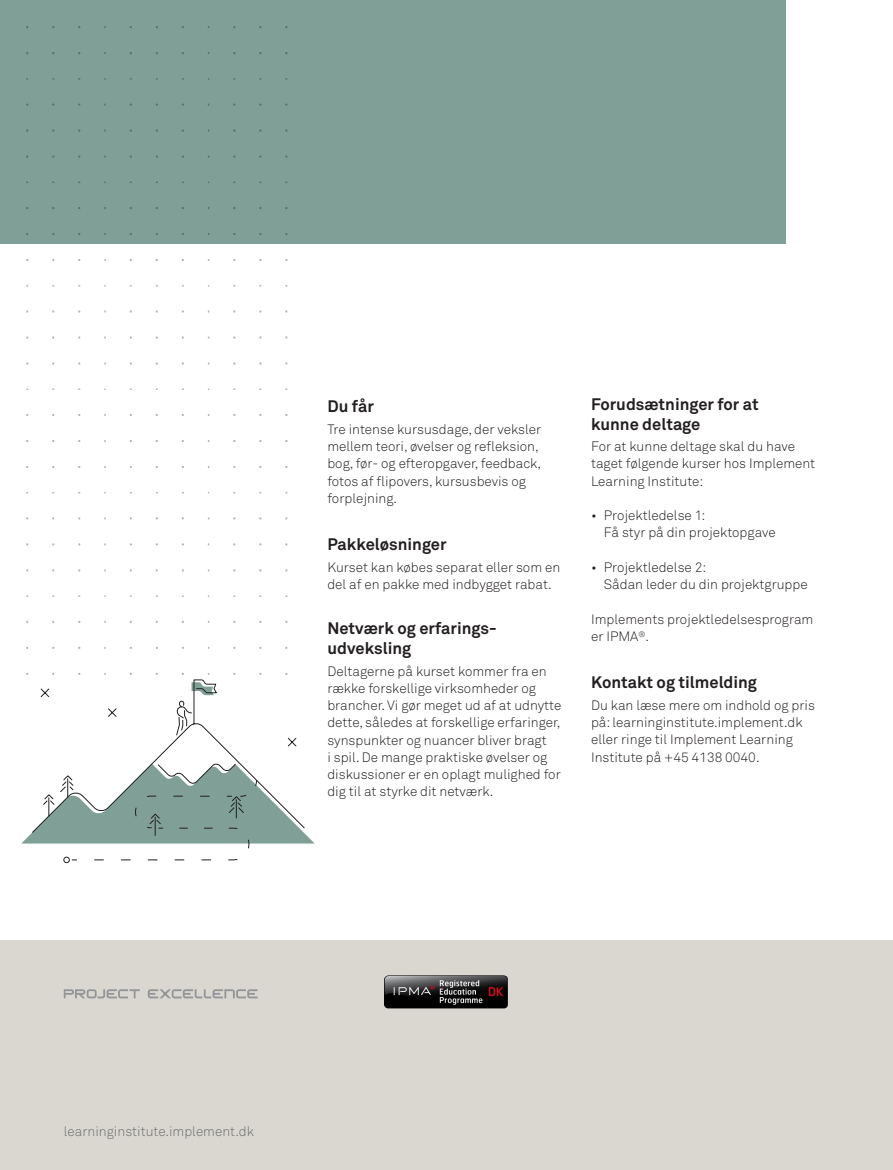
<style>
.page{position:relative;width:893px;height:1170px;background:#fff}
.page>*{position:absolute;margin:0;border:0;box-sizing:border-box;transform-origin:0 0}
.Header_2_-_Overskrif{font:700 16.5px/19.5px "Akkurat Pro";color:#231f20}
.Brødtekst{font:13.5px/17.2px "Akkurat Light Pro";color:#231f20}
.t1{font:13.5px "Akkurat Light Pro";color:#6c6d70}
</style>
<div class="page">
<div style="left:0;top:0;width:786px;height:244px;background:#809f97"></div>
<div style="left:0;top:940px;width:893px;height:229px;background:#d9d7d0"></div>
<svg style="left:213px;top:989px;width:45px;height:9px"></svg>
<svg style="left:148px;top:989px;width:63px;height:9px"></svg>
<svg style="left:64px;top:989px;width:76px;height:9px"></svg>
<img style="left:385px;top:975px;width:123px;height:34px">
<svg style="left:40px;top:679px;width:177px;height:21px"></svg>
<svg style="left:21px;top:700px;width:294px;height:163px"></svg>
<p class="Header_2_-_Overskrif" style="left:327px;top:397px;width:48px">Du får</p>
<p class="Brødtekst" style="left:327px;top:420px;width:215px">Tre intense kursusdage, der veksler mellem teori, øvelser og refleksion, bog, før- og efteropgaver, feedback, fotos af flipovers, kursusbevis og forplejning.</p>
<p class="Header_2_-_Overskrif" style="left:327px;top:535px;width:121px">Pakkeløsninger</p>
<p class="Brødtekst" style="left:327px;top:558px;width:234px">Kurset kan købes separat eller som en del af en pakke med indbygget rabat.</p>
<p class="Header_2_-_Overskrif" style="left:327px;top:619px;width:171px">Netværk og erfarings&shy;udveksling</p>
<p class="Brødtekst" style="left:327px;top:662px;width:235px">Deltagerne på kurset kommer fra en række forskellige virksomheder og brancher. Vi gør meget ud af at udnytte dette, således at forskellige erfaringer, synspunkter og nuancer bliver bragt<br>i spil. De mange praktiske øvelser og diskussioner er en oplagt mulighed for dig til at styrke dit netværk.</p>
<p class="Header_2_-_Overskrif" style="left:591px;top:395px;width:169px">Forudsætninger for at kunne deltage</p>
<p class="Brødtekst" style="left:591px;top:438px;width:226px">For at kunne deltage skal du have taget følgende kurser hos Implement<br>Learning Institute:</p>
<p class="Brødtekst" style="left:604px;top:507px;width:173px;text-indent:-13px">• Projektledelse 1:<br>Få styr på din projektopgave</p>
<p class="Brødtekst" style="left:604px;top:559px;width:205px;text-indent:-13px">• Projektledelse 2:<br>Sådan leder du din projektgruppe</p>
<p class="Brødtekst" style="left:591px;top:610px;width:224px">Implements projektledelsesprogram er IPMA<sup>®</sup>.</p>
<p class="Header_2_-_Overskrif" style="left:591px;top:673px;width:167px">Kontakt og tilmelding</p>
<p class="Brødtekst" style="left:591px;top:696px;width:225px">Du kan læse mere om indhold og pris på: learninginstitute.implement.dk eller ringe til Implement Learning Institute på +45 4138 0040.</p>
<p class="t1" style="left:64px;top:1122px;width:192px">learninginstitute.implement.dk</p>
</div>
